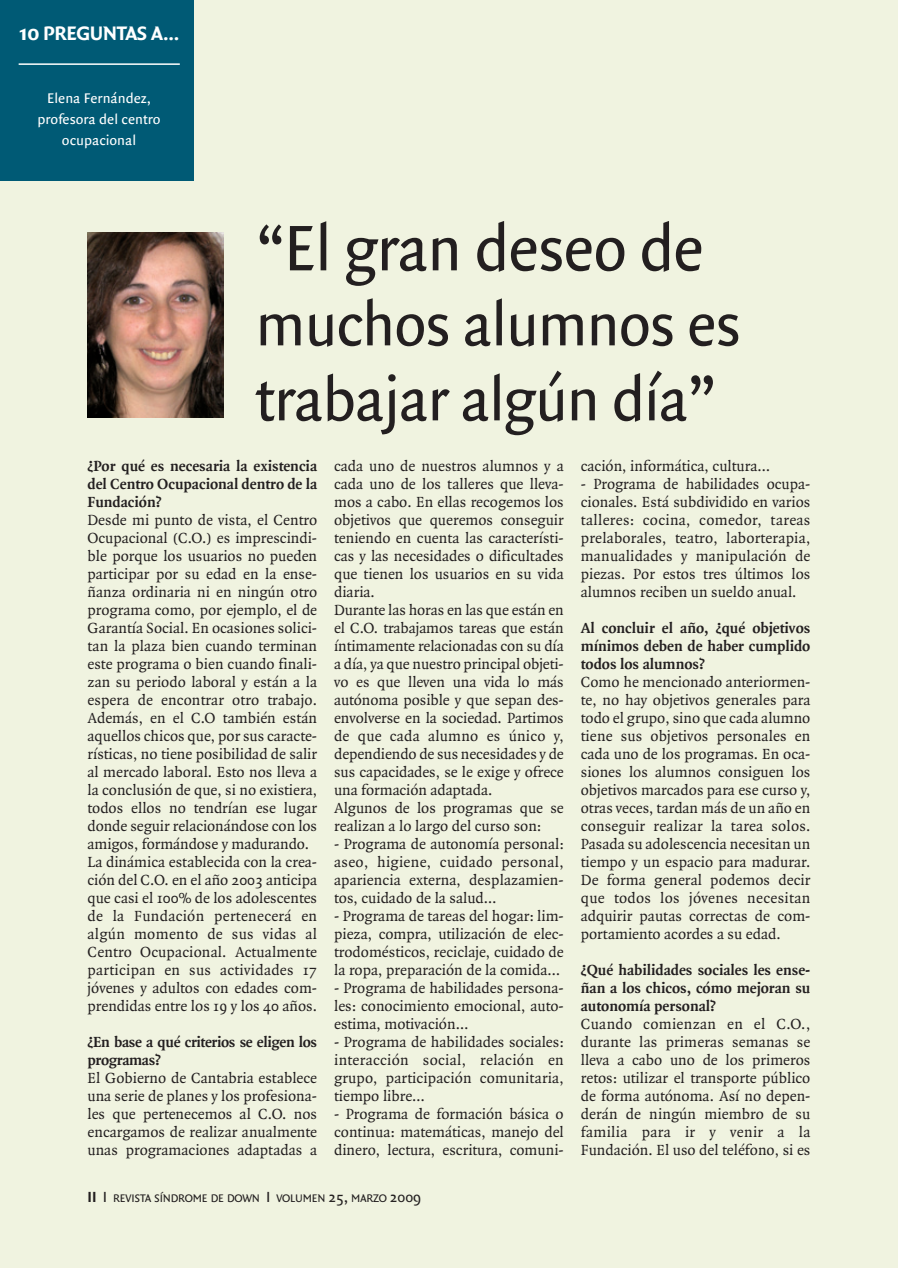
<style>
.page{position:relative;width:898px;height:1268px;background:#f0f3e0}
.page>*{position:absolute;margin:0;border:0;box-sizing:border-box;transform-origin:0 0}
.t1{font:69px "Quadraat Sans";letter-spacing:-.02em;color:#231f20;scale:.95 1}
.t2{font:66px/75px "Quadraat Sans";letter-spacing:-.02em;color:#231f20;scale:.95 1}
.t3{font:700 21px "Quadraat Sans";letter-spacing:-.025em;color:#fff}
.t4{font:15.75px/18px "Quadraat";color:#231f20;text-align:justify}
.t5{font:700 15.75px/18px "Quadraat";color:#231f20;text-align:justify}
.t6{font:700 15.75px/18px "Quadraat";letter-spacing:-.02em;color:#231f20}
.t7{font:15px/21px "Quadraat Sans";color:#fff;text-align:center}
.t8{font:11.85px "Quadraat Sans";letter-spacing:-.015em;color:#231f20}
.s1{font-size:24px}
.s2{font-size:69px}
.s3{font-weight:700;font-size:15.75px}
.s4{font-size:15.75px}
</style>
<div class="page">
<h3 class="t3" style="left:19px;top:21px;width:162px"><span class="s1">10</span> PREGUNTAS A...</h3>
<p class="t7" style="left:38px;top:88px;width:125px">Elena Fernández, profesora del centro ocupacional</p>
<h1 class="t1" style="left:255px;top:206px;width:474px">“El gran deseo de</h1>
<h2 class="t2" style="left:255px;top:285px;width:513px">muchos alumnos es trabajar algún día<span class="s2">”</span></h2>
<p class="t5" style="left:88px;top:456px;width:231px">¿Por qué es necesaria la existencia del Centro Ocupacional dentro de la Fundación?</p>
<p class="t4" style="left:88px;top:510px;width:231px;text-align:left">Desde mi punto de vista, el Centro Ocupacional (C.O.) es imprescindi&shy;ble porque los usuarios no pueden participar por su edad en la ense&shy;ñanza ordinaria ni en ningún otro programa como, por ejemplo, el de Garantía Social. En ocasiones solici&shy;tan la plaza bien cuando terminan este programa o bien cuando finali&shy;zan su periodo laboral y están a la espera de encontrar otro trabajo.<br>Además, en el C.O también están aquellos chicos que, por sus caracte&shy;rísticas, no tiene posibilidad de salir al mercado laboral. Esto nos lleva a la conclusión de que, si no existiera, todos ellos no tendrían ese lugar donde seguir relacionándose con los amigos, formándose y madurando.<br>La dinámica establecida con la crea&shy;ción del C.O. en el año 2003 anticipa que casi el 100% de los adolescentes de la Fundación pertenecerá en algún momento de sus vidas al Centro Ocupacional. Actualmente participan en sus actividades 17 jóvenes y adultos con edades com&shy;prendidas entre los 19 y los 40 años.</p>
<p class="t6" style="left:88px;top:1032px;width:231px">¿En base a qué criterios se eligen los programas?</p>
<p class="t4" style="left:88px;top:1068px;width:231px">El Gobierno de Cantabria establece una serie de planes y los profesiona&shy;les que pertenecemos al C.O. nos encargamos de realizar anualmente unas programaciones adaptadas a</p>
<p class="t4" style="left:334px;top:456px;width:231px;text-align:left">cada uno de nuestros alumnos y a cada uno de los talleres que lleva&shy;mos a cabo. En ellas recogemos los objetivos que queremos conseguir teniendo en cuenta las característi&shy;cas y las necesidades o dificultades que tienen los usuarios en su vida diaria.<br>Durante las horas en las que están en el C.O. trabajamos tareas que están íntimamente relacionadas con su día a día, ya que nuestro principal objeti&shy;vo es que lleven una vida lo más autónoma posible y que sepan des&shy;envolverse en la sociedad. Partimos de que cada alumno es único y, dependiendo de sus necesidades y de sus capacidades, se le exige y ofrece una formación adaptada.<br>Algunos de los programas que se realizan a lo largo del curso son:</p>
<p class="t4" style="left:334px;top:834px;width:231px">- Programa de autonomía personal: aseo, higiene, cuidado personal, apariencia externa, desplazamien&shy;tos, cuidado de la salud…</p>
<p class="t4" style="left:334px;top:906px;width:231px">- Programa de tareas del hogar: lim&shy;pieza, compra, utilización de elec&shy;trodomésticos, reciclaje, cuidado de la ropa, preparación de la comida…</p>
<p class="t4" style="left:334px;top:978px;width:231px">- Programa de habilidades persona&shy;les: conocimiento emocional, auto&shy;estima, motivación…</p>
<p class="t4" style="left:334px;top:1032px;width:231px">- Programa de habilidades sociales: interacción social, relación en grupo, participación comunitaria, tiempo libre…</p>
<p class="t4" style="left:334px;top:1104px;width:231px">- Programa de formación básica o continua: matemáticas, manejo del dinero, lectura, escritura, comuni-</p>
<p class="t8" style="left:88px;top:1191px;width:335px"><span class="s3">II</span> <span class="s4">I</span> REVISTA SÍNDROME DE DOWN <span class="s4">I</span> VOLUMEN <span class="s4">25,</span> MARZO <span class="s4">2009</span></p>
<p class="t4" style="left:581px;top:456px;width:191px">cación, informática, cultura…</p>
<p class="t4" style="left:581px;top:474px;width:231px">- Programa de habilidades ocupa&shy;cionales. Está subdividido en varios talleres: cocina, comedor, tareas prelaborales, teatro, laborterapia, manualidades y manipulación de piezas. Por estos tres últimos los alumnos reciben un sueldo anual.</p>
<p class="t5" style="left:581px;top:618px;width:231px">Al concluir el año, ¿qué objetivos mínimos deben de haber cumplido todos los alumnos?</p>
<p class="t4" style="left:581px;top:672px;width:231px">Como he mencionado anteriormen&shy;te, no hay objetivos generales para todo el grupo, sino que cada alumno tiene sus objetivos personales en cada uno de los programas. En oca&shy;siones los alumnos consiguen los objetivos marcados para ese curso y, otras veces, tardan más de un año en conseguir realizar la tarea solos.<br>Pasada su adolescencia necesitan un tiempo y un espacio para madurar.<br>De forma general podemos decir que todos los jóvenes necesitan adquirir pautas correctas de com&shy;portamiento acordes a su edad.</p>
<p class="t5" style="left:581px;top:960px;width:231px">¿Qué habilidades sociales les ense&shy;ñan a los chicos, cómo mejoran su autonomía personal?</p>
<p class="t4" style="left:581px;top:1014px;width:231px">Cuando comienzan en el C.O., durante las primeras semanas se lleva a cabo uno de los primeros retos: utilizar el transporte público de forma autónoma. Así no depen&shy;derán de ningún miembro de su familia para ir y venir a la Fundación. El uso del teléfono, si es</p>
</div>
